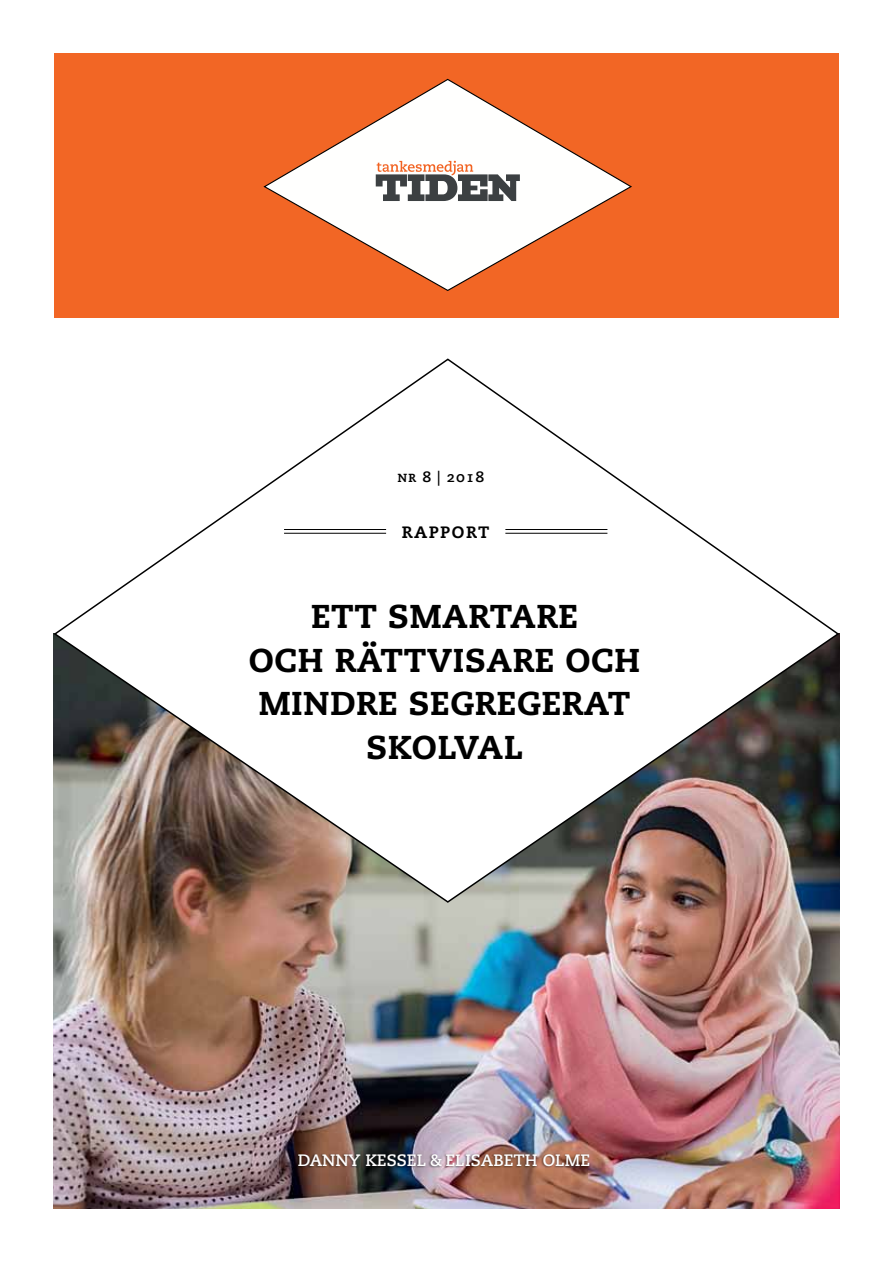
<style>
.page{position:relative;width:893px;height:1263px;background:#fff}
.page>*{position:absolute;margin:0;border:0;box-sizing:border-box;transform-origin:0 0}
.t1{font:800 33px/43.5px "Caecilia LT Std";letter-spacing:.02em;color:#000;text-align:center}
.t2{font:700 21px "Caecilia LT Std";letter-spacing:.05em;color:#000}
.t3{font:700 16.5px "Caecilia LT Std";color:#fff}
.t4{font:700 15px "Caecilia LT Std";letter-spacing:.05em;color:#000}
</style>
<div class="page">
<img style="left:54px;top:904px;width:785px;height:305px">
<div style="left:296px;top:1153px;width:294px;height:16px;background:#000;opacity:.5"></div>
<div style="left:54px;top:53px;width:785px;height:264px;background:#f26625"></div>
<svg style="left:53px;top:358px;width:787px;height:546px"></svg>
<hr style="left:284px;top:529px;width:102px;height:1px;background:#000">
<hr style="left:284px;top:533px;width:102px;height:1px;background:#000">
<hr style="left:505px;top:529px;width:102px;height:1px;background:#000">
<hr style="left:505px;top:533px;width:102px;height:1px;background:#000">
<svg style="left:263px;top:78px;width:369px;height:213px"></svg>
<svg style="left:376px;top:161px;width:144px;height:40px;background:#a39c98"></svg>
<p class="t4" style="left:397px;top:468px;width:88px">NR 8 | 2018</p>
<p class="t2" style="left:401px;top:519px;width:90px">RAPPORT</p>
<p class="t1" style="left:249px;top:595px;width:393px">ETT SMARTARE<br>OCH RÄTTVISARE OCH<br>MINDRE SEGREGERAT<br>SKOLVAL</p>
<p class="t3" style="left:298px;top:1151px;width:294px">DANNY KESSEL &amp; ELISABETH OLME</p>
</div>
